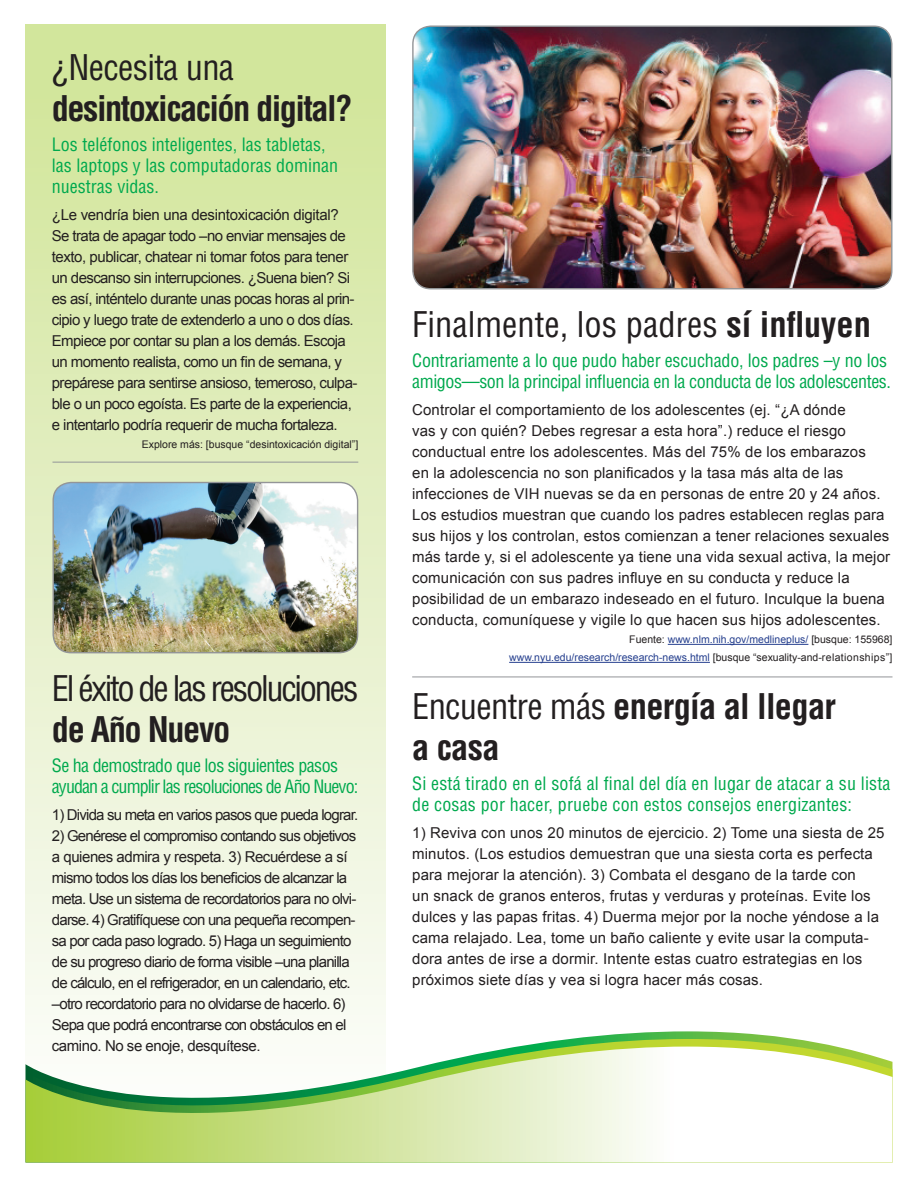
<style>
.page{position:relative;width:918px;height:1188px;background:#fff}
.page>*{position:absolute;margin:0;border:0;box-sizing:border-box;transform-origin:0 0}
.t1{font:700 condensed 34.5px "Helvetica";letter-spacing:-.04em;color:#231f20}
.t2{font:700 condensed 34.5px/40.5px "Helvetica";letter-spacing:-.02em;color:#231f20}
.t3{font:condensed 34.5px "Helvetica";color:#231f20}
.t4{font:condensed 34.5px "Helvetica";letter-spacing:-.065em;color:#231f20}
.t5{font:condensed 34.5px "Helvetica";letter-spacing:-.02em;color:#231f20}
.t6{font:condensed 18px/21px "Helvetica";letter-spacing:-.01em;color:#00a94e}
.t7{font:condensed 18px/21px "Helvetica";letter-spacing:.01em;color:#00a94e}
.t8{font:condensed 18px/21px "Helvetica";letter-spacing:-.05em;color:#00a94e}
.t9{font:15px/21px "Arial";letter-spacing:.01em;color:#231f20}
.t10{font:15px/21px "Arial";letter-spacing:-.055em;color:#231f20}
.t11{font:15px/21px "Arial";letter-spacing:-.04em;color:#231f20}
.t12{font:10.5px/18px "Arial";color:#253f8e;text-align:right}
.t13{font:10.5px "Arial";color:#231f20}
.s1{font-weight:700}
.s2{color:#231f20}
.s3{font-weight:400}
</style>
<div class="page">
<svg style="left:26px;top:24px;width:360px;height:1007px;background:#e3efc3"></svg>
<svg style="left:26px;top:1031px;width:768px;height:8px"></svg>
<svg style="left:515px;top:1039px;width:323px;height:8px;background:#9ad056"></svg>
<svg style="left:26px;top:1047px;width:866px;height:115px"></svg>
<hr style="left:412px;top:677px;width:480px;height:1px;background:#939598">
<hr style="left:52px;top:462px;width:306px;height:1px;background:#939598">
<hr style="left:668px;top:644px;width:140px;height:1px;background:#253f8e">
<hr style="left:509px;top:662px;width:201px;height:1px;background:#253f8e">
<img style="left:413px;top:27px;width:479px;height:262px">
<div style="left:412px;top:25px;width:481px;height:264px;border:1px solid #939598;border-radius:18px"></div>
<img style="left:53px;top:483px;width:305px;height:170px">
<div style="left:53px;top:482px;width:305px;height:171px;border:1px solid #939598;border-radius:18px"></div>
<h1 class="t5" style="left:52px;top:46px;width:184px">¿Necesita una</h1>
<h1 class="t1" style="left:52px;top:86px;width:302px">desintoxicación digital?</h1>
<p class="t6" style="left:52px;top:133px;width:288px">Los teléfonos inteligentes, las tabletas, las laptops y las computadoras dominan nuestras vidas.</p>
<p class="t11" style="left:52px;top:204px;width:307px">¿Le vendría bien una desintoxicación digital?<br>Se trata de apagar todo –no enviar mensajes de texto, publicar, chatear ni tomar fotos para tener un descanso sin interrupciones. ¿Suena bien? Si es así, inténtelo durante unas pocas horas al prin&shy;cipio y luego trate de extenderlo a uno o dos días.<br>Empiece por contar su plan a los demás. Escoja un momento realista, como un fin de semana, y prepárese para sentirse ansioso, temeroso, culpa&shy;ble o un poco egoísta. Es parte de la experiencia, e intentarlo podría requerir de mucha fortaleza.</p>
<p class="t13" style="left:142px;top:437px;width:218px">Explore más: [busque “desintoxicación digital”]</p>
<h1 class="t4" style="left:52px;top:667px;width:308px">El éxito de las resoluciones</h1>
<h1 class="t1" style="left:52px;top:708px;width:180px">de Año Nuevo</h1>
<p class="t8" style="left:52px;top:755px;width:308px">Se ha demostrado que los siguientes pasos ayudan a cumplir las resoluciones de Año Nuevo:</p>
<p class="t10" style="left:52px;top:804px;width:308px">1) Divida su meta en varios pasos que pueda lograr.</p>
<p class="t10" style="left:52px;top:825px;width:306px">2) Genérese el compromiso contando sus objetivos a quienes admira y respeta. 3) Recuérdese a sí mismo todos los días los beneficios de alcanzar la meta. Use un sistema de recordatorios para no olvi&shy;darse. 4) Gratifíquese con una pequeña recompen&shy;sa por cada paso logrado. 5) Haga un seguimiento de su progreso diario de forma visible –una planilla de cálculo, en el refrigerador, en un calendario, etc. –otro recordatorio para no olvidarse de hacerlo. 6)<br>Sepa que podrá encontrarse con obstáculos en el camino. No se enoje, desquítese.</p>
<h1 class="t3" style="left:412px;top:303px;width:460px">Finalmente, los padres <span class="s1">sí influyen</span></h1>
<p class="t6" style="left:412px;top:350px;width:480px">Contrariamente a lo que pudo haber escuchado, los padres –y no los amigos—son la principal influencia en la conducta de los adolescentes.</p>
<p class="t9" style="left:412px;top:400px;width:480px">Controlar el comportamiento de los adolescentes (ej. “¿A dónde<br>vas y con quién? Debes regresar a esta hora”.) reduce el riesgo conductual entre los adolescentes. Más del 75% de los embarazos<br>en la adolescencia no son planificados y la tasa más alta de las infecciones de VIH nuevas se da en personas de entre 20 y 24 años.<br>Los estudios muestran que cuando los padres establecen reglas para sus hijos y los controlan, estos comienzan a tener relaciones sexuales más tarde y, si el adolescente ya tiene una vida sexual activa, la mejor comunicación con sus padres influye en su conducta y reduce la posibilidad de un embarazo indeseado en el futuro. Inculque la buena conducta, comuníquese y vigile lo que hacen sus hijos adolescentes.</p>
<p class="t12" style="left:509px;top:631px;width:385px"><span class="s2">Fuente:</span> www.nlm.nih.gov/medlineplus/ <span class="s2">[busque: 155968] </span>www.nyu.edu/research/research-news.html <span class="s2">[busque “sexuality-and-relationships”]</span></p>
<h1 class="t2" style="left:412px;top:686px;width:425px"><span class="s3">Encuentre más</span> energía al llegar a casa</h1>
<p class="t7" style="left:412px;top:772px;width:480px">Si está tirado en el sofá al final del día en lugar de atacar a su lista de cosas por hacer, pruebe con estos consejos energizantes:</p>
<p class="t9" style="left:412px;top:822px;width:474px">1) Reviva con unos 20 minutos de ejercicio. 2) Tome una siesta de 25 minutos. (Los estudios demuestran que una siesta corta es perfecta para mejorar la atención). 3) Combata el desgano de la tarde con<br>un snack de granos enteros, frutas y verduras y proteínas. Evite los dulces y las papas fritas. 4) Duerma mejor por la noche yéndose a la cama relajado. Lea, tome un baño caliente y evite usar la computa&shy;dora antes de irse a dormir. Intente estas cuatro estrategias en los próximos siete días y vea si logra hacer más cosas.</p>
</div>
